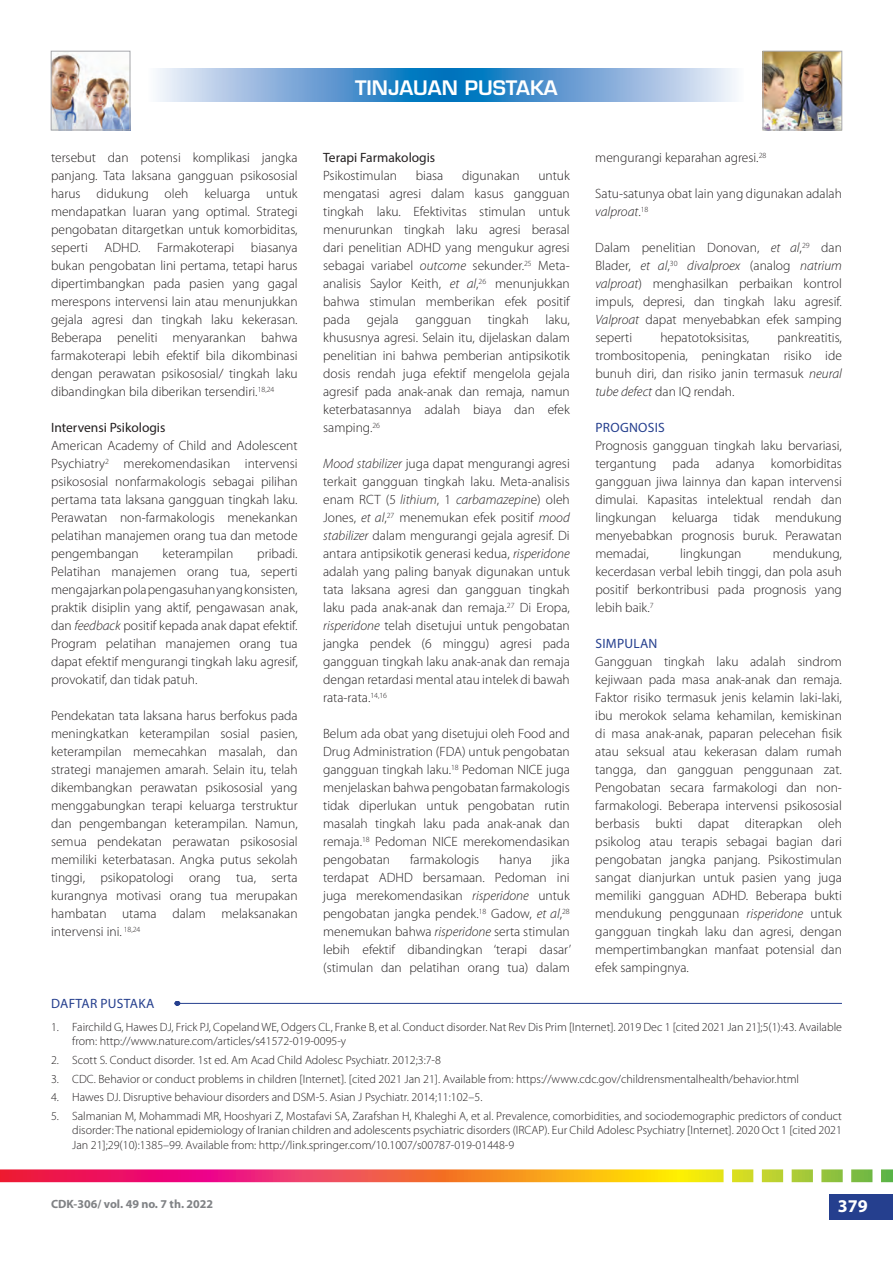
<style>
.page{position:relative;width:893px;height:1263px;background:#fff}
.page>*{position:absolute;margin:0;border:0;box-sizing:border-box;transform-origin:0 0}
.t1{font:600 19.5px "Eurostile LT Std";color:#fff}
.t2{font:700 18px "Myriad Pro";color:#fff}
.MP_default{font:300 13.5px/18px "Myriad Pro";color:#231f20;text-align:justify}
.MP_H2{font:13.5px "Myriad Pro";color:#231f20}
.MP_H1___color{font:13.5px "Myriad Pro";letter-spacing:.02em;color:#253f8e}
.MP_daftar_pustaka_H1{font:13.5px "Myriad Pro";letter-spacing:.02em;color:#253f8e}
.MP_pustaka_referensi{font:300 12px/14.4px "Myriad Pro";color:#231f20}
.t3{font:700 12px "Myriad Pro";color:#808285}
.s1{font-style:italic}
</style>
<div class="page">
<div style="left:829px;top:1194px;width:64px;height:26px;background:#253f8e"></div>
<svg style="left:0;top:1169px;width:893px;height:13px;background:#e87c50"></svg>
<img style="left:53px;top:53px;width:75px;height:75px">
<div style="left:51px;top:51px;width:79px;height:79px;border:1px solid #a8a9ad"></div>
<img style="left:765px;top:53px;width:75px;height:75px">
<div style="left:763px;top:51px;width:79px;height:79px;border:1px solid #a8a9ad"></div>
<svg style="left:157px;top:68px;width:289px;height:34px;background:#73a9d8"></svg>
<svg style="left:446px;top:68px;width:290px;height:34px;background:#73a9d7"></svg>
<hr style="left:174px;top:1003px;width:668px;height:1px;background:#253f8e">
<p class="MP_default" style="left:51px;top:149px;width:248px">tersebut dan potensi komplikasi jangka panjang. Tata laksana gangguan psikososial harus didukung oleh keluarga untuk mendapatkan luaran yang optimal. Strategi pengobatan ditargetkan untuk komorbiditas, seperti ADHD. Farmakoterapi biasanya bukan pengobatan lini pertama, tetapi harus dipertimbangkan pada pasien yang gagal merespons intervensi lain atau menunjukkan gejala agresi dan tingkah laku kekerasan.<br>Beberapa peneliti menyarankan bahwa farmakoterapi lebih efektif bila dikombinasi dengan perawatan psikososial/ tingkah laku dibandingkan bila diberikan tersendiri.<sup>18,24</sup></p>
<p class="MP_H2" style="left:51px;top:419px;width:116px">Intervensi Psikologis</p>
<p class="MP_default" style="left:51px;top:437px;width:248px">American Academy of Child and Adolescent Psychiatry<sup>2</sup> merekomendasikan intervensi psikososial nonfarmakologis sebagai pilihan pertama tata laksana gangguan tingkah laku.<br>Perawatan non-farmakologis menekankan pelatihan manajemen orang tua dan metode pengembangan</p>
<p class="MP_default" style="left:51px;top:545px;width:248px;text-indent:206px">pribadi.<br>Pelatihan manajemen orang tua, seperti mengajarkan pola pengasuhan yang konsisten, praktik disiplin yang aktif, pengawasan anak, dan <span class="s1">feedback</span> positif kepada anak dapat efektif.<br>Program pelatihan manajemen orang tua dapat efektif mengurangi tingkah laku agresif, provokatif, dan tidak patuh.</p>
<p class="MP_default" style="left:51px;top:707px;width:248px">Pendekatan tata laksana harus berfokus pada meningkatkan keterampilan sosial pasien, keterampilan memecahkan masalah, dan strategi manajemen amarah. Selain itu, telah dikembangkan perawatan psikososial yang menggabungkan terapi keluarga terstruktur dan pengembangan keterampilan. Namun, semua pendekatan perawatan psikososial memiliki keterbatasan. Angka putus sekolah tinggi, psikopatologi orang tua, serta kurangnya motivasi orang tua merupakan hambatan utama dalam melaksanakan intervensi ini. <sup>18,24</sup></p>
<p class="MP_default" style="left:163px;top:545px;width:72px">keterampilan</p>
<h1 class="t1" style="left:355px;top:76px;width:204px">TINJAUAN PUSTAKA</h1>
<p class="MP_H2" style="left:323px;top:149px;width:114px">Terapi Farmakologis</p>
<p class="MP_default" style="left:323px;top:167px;width:75px">Psikostimulan</p>
<p class="MP_default" style="left:416px;top:167px;width:29px">biasa</p>
<p class="MP_default" style="left:462px;top:167px;width:59px">digunakan</p>
<p class="MP_default" style="left:323px;top:167px;width:248px;text-indent:215px">untuk mengatasi agresi dalam kasus gangguan tingkah laku. Efektivitas stimulan untuk menurunkan tingkah laku agresi berasal dari penelitian ADHD yang mengukur agresi sebagai variabel <span class="s1">outcome</span> sekunder.<sup>25</sup> Meta&shy;analisis Saylor Keith, <span class="s1">et al</span>,<sup>26</sup> menunjukkan bahwa stimulan memberikan efek positif pada gejala gangguan tingkah laku, khususnya agresi. Selain itu, dijelaskan dalam penelitian ini bahwa pemberian antipsikotik dosis rendah juga efektif mengelola gejala agresif pada anak-anak dan remaja, namun keterbatasannya adalah biaya dan efek samping.<sup>26</sup></p>
<p class="MP_default" style="left:323px;top:455px;width:248px"><span class="s1">Mood stabilizer</span> juga dapat mengurangi agresi terkait gangguan tingkah laku. Meta-analisis enam RCT (5 <span class="s1">lithium</span>, 1 <span class="s1">carbamazepin</span>e) oleh Jones, <span class="s1">et al</span>,<sup>27</sup> menemukan efek positif <span class="s1">mood stabilizer</span> dalam mengurangi gejala agresif. Di antara antipsikotik generasi kedua, <span class="s1">risperidone </span>adalah yang paling banyak digunakan untuk tata laksana agresi dan gangguan tingkah laku pada anak-anak dan remaja.<sup>27</sup> Di Eropa, <span class="s1">risperidone</span> telah disetujui untuk pengobatan jangka pendek (6 minggu) agresi pada gangguan tingkah laku anak-anak dan remaja dengan retardasi mental atau intelek di bawah rata-rata.<sup>14,16</sup></p>
<p class="MP_default" style="left:323px;top:725px;width:248px">Belum ada obat yang disetujui oleh Food and Drug Administration (FDA) untuk pengobatan gangguan tingkah laku.<sup>18</sup> Pedoman NICE juga menjelaskan bahwa pengobatan farmakologis tidak diperlukan untuk pengobatan rutin masalah tingkah laku pada anak-anak dan remaja.<sup>18</sup> Pedoman NICE merekomendasikan pengobatan</p>
<p class="MP_default" style="left:410px;top:851px;width:71px">farmakologis</p>
<p class="MP_default" style="left:499px;top:851px;width:34px">hanya</p>
<p class="MP_default" style="left:323px;top:851px;width:249px;text-indent:229px">jika terdapat ADHD bersamaan. Pedoman ini juga merekomendasikan <span class="s1">risperidone</span> untuk pengobatan jangka pendek.<sup>18</sup> Gadow, <span class="s1">et al</span>,<sup>28 </sup>menemukan bahwa <span class="s1">risperidone</span> serta stimulan lebih efektif dibandingkan ‘terapi dasar’ (stimulan dan pelatihan orang tua) dalam</p>
<p class="MP_default" style="left:595px;top:149px;width:173px">mengurangi keparahan agresi.<sup>28</sup></p>
<p class="MP_default" style="left:595px;top:185px;width:248px">Satu-satunya obat lain yang digunakan adalah <span class="s1">valproat</span>.<sup>18</sup></p>
<p class="MP_default" style="left:595px;top:239px;width:248px">Dalam penelitian Donovan, <span class="s1">et al</span>,<sup>29</sup> dan Blader, <span class="s1">et al</span>,<sup>30</sup> <span class="s1">divalproex</span> (analog <span class="s1">natrium valproat</span>) menghasilkan perbaikan kontrol impuls, depresi, dan tingkah laku agresif.<br><span class="s1">Valproat</span> dapat menyebabkan efek samping seperti</p>
<p class="MP_default" style="left:595px;top:329px;width:248px;text-indent:182px">pankreatitis, trombositopenia, peningkatan risiko ide bunuh diri, dan risiko janin termasuk <span class="s1">neural tube defect</span> dan IQ rendah.</p>
<p class="MP_H1___color" style="left:595px;top:419px;width:71px">PROGNOSIS</p>
<p class="MP_default" style="left:595px;top:437px;width:248px">Prognosis gangguan tingkah laku bervariasi, tergantung pada adanya komorbiditas gangguan jiwa lainnya dan kapan intervensi dimulai. Kapasitas intelektual rendah dan lingkungan keluarga tidak mendukung menyebabkan prognosis buruk. Perawatan memadai,</p>
<p class="MP_default" style="left:660px;top:329px;width:90px">hepatotoksisitas,</p>
<p class="MP_default" style="left:595px;top:545px;width:248px;text-indent:178px">mendukung, kecerdasan verbal lebih tinggi, dan pola asuh positif berkontribusi pada prognosis yang lebih baik.<sup>7</sup></p>
<p class="MP_H1___color" style="left:595px;top:635px;width:64px">SIMPULAN</p>
<p class="MP_default" style="left:595px;top:653px;width:248px">Gangguan tingkah laku adalah sindrom kejiwaan pada masa anak-anak dan remaja.<br>Faktor risiko termasuk jenis kelamin laki-laki, ibu merokok selama kehamilan, kemiskinan di masa anak-anak, paparan pelecehan fisik atau seksual atau kekerasan dalam rumah tangga, dan gangguan penggunaan zat.<br>Pengobatan secara farmakologi dan non&shy;farmakologi. Beberapa intervensi psikososial berbasis bukti dapat diterapkan oleh psikolog atau terapis sebagai bagian dari pengobatan jangka panjang. Psikostimulan sangat dianjurkan untuk pasien yang juga memiliki gangguan ADHD. Beberapa bukti mendukung penggunaan <span class="s1">risperidone</span> untuk gangguan tingkah laku dan agresi, dengan mempertimbangkan manfaat potensial dan efek sampingnya.</p>
<p class="MP_default" style="left:680px;top:545px;width:63px">lingkungan</p>
<p class="MP_daftar_pustaka_H1" style="left:51px;top:995px;width:105px">DAFTAR PUSTAKA</p>
<p class="MP_pustaka_referensi" style="left:72px;top:1020px;width:771px;text-indent:-21px">1. Fairchild G, Hawes DJ, Frick PJ, Copeland WE, Odgers CL, Franke B, et al. Conduct disorder. Nat Rev Dis Prim [Internet]. 2019 Dec 1 [cited 2021 Jan 21];5(1):43. Available from: http://www.nature.com/articles/s41572-019-0095-y</p>
<p class="MP_pustaka_referensi" style="left:51px;top:1053px;width:392px">2. Scott S. Conduct disorder. 1st ed. Am Acad Child Adolesc Psychiatr. 2012;3:7-8</p>
<p class="MP_pustaka_referensi" style="left:51px;top:1072px;width:750px">3. CDC. Behavior or conduct problems in children [Internet]. [cited 2021 Jan 21]. Available from: https://www.cdc.gov/childrensmentalhealth/behavior.html</p>
<p class="MP_pustaka_referensi" style="left:51px;top:1090px;width:433px">4. Hawes DJ. Disruptive behaviour disorders and DSM-5. Asian J Psychiatr. 2014;11:102–5.</p>
<p class="MP_pustaka_referensi" style="left:72px;top:1109px;width:771px;text-align:justify;text-indent:-21px">5. Salmanian M, Mohammadi MR, Hooshyari Z, Mostafavi SA, Zarafshan H, Khaleghi A, et al. Prevalence, comorbidities, and sociodemographic predictors of conduct disorder: The national epidemiology of Iranian children and adolescents psychiatric disorders (IRCAP). Eur Child Adolesc Psychiatry [Internet]. 2020 Oct 1 [cited 2021<br>Jan 21];29(10):1385–99. Available from: http://link.springer.com/10.1007/s00787-019-01448-9</p>
<p class="t3" style="left:51px;top:1197px;width:164px">CDK-306/ vol. 49 no. 7 th. 2022</p>
<h2 class="t2" style="left:838px;top:1196px;width:31px">379</h2>
</div>
